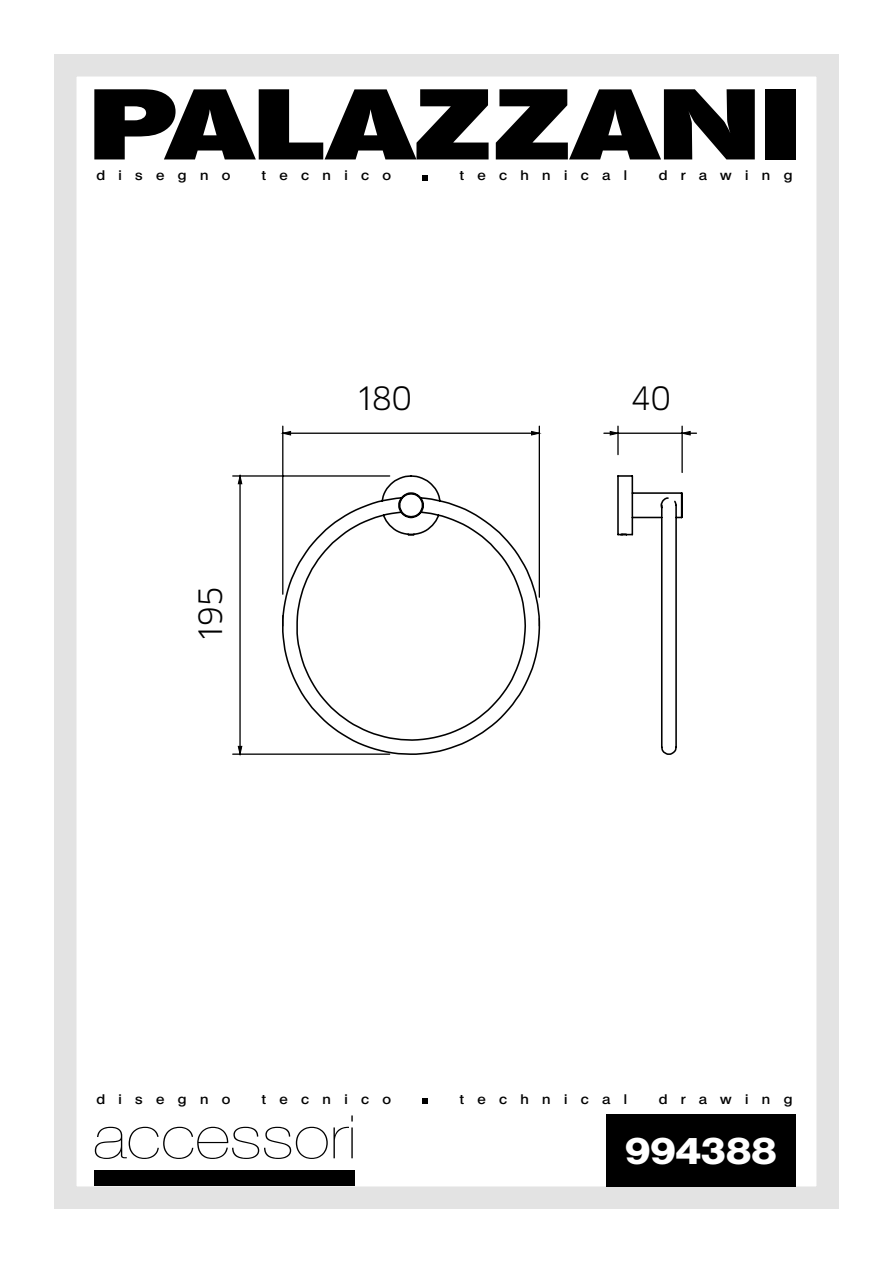
<style>
.page{position:relative;width:893px;height:1263px;background:#fff}
.page>*{position:absolute;margin:0;border:0;box-sizing:border-box;transform-origin:0 0}
.t1{font:200 60px "Helvetica Neue";color:#000;scale:1.15 1}
.t2{font:800 36px "Olympia";color:#fff;scale:1.1 1}
.t3{font:31.35px "Clan LF";color:#000}
.t4{font:600 13.5px "Olympia";letter-spacing:.9em;color:#000;scale:1.1 1}
</style>
<div class="page">
<div style="left:54px;top:54px;width:785px;height:1155px;border:22px solid #e3e3e3"></div>
<svg style="left:496px;top:89px;width:259px;height:70px"></svg>
<div style="left:765px;top:89px;width:31px;height:70px;background:#000"></div>
<svg style="left:94px;top:89px;width:395px;height:70px"></svg>
<svg style="left:422px;top:175px;width:6px;height:5px"></svg>
<svg style="left:422px;top:1098px;width:6px;height:6px"></svg>
<div style="left:606px;top:1114px;width:190px;height:72px;background:#000"></div>
<div style="left:94px;top:1170px;width:261px;height:16px;background:#000"></div>
<hr style="left:282px;top:426px;width:1px;height:168px;background:#000">
<hr style="left:539px;top:426px;width:1px;height:171px;background:#000">
<hr style="left:681px;top:426px;width:2px;height:46px;background:#000">
<hr style="left:617px;top:426px;width:2px;height:29px;background:#000">
<hr style="left:233px;top:753px;width:157px;height:2px;background:#000">
<hr style="left:233px;top:475px;width:157px;height:2px;background:#000">
<svg style="left:283px;top:431px;width:256px;height:4px"></svg>
<svg style="left:604px;top:431px;width:92px;height:4px"></svg>
<svg style="left:238px;top:476px;width:4px;height:278px"></svg>
<svg style="left:281px;top:474px;width:402px;height:281px"></svg>
<p class="t4" style="left:96px;top:168px;width:123px">disegno</p>
<p class="t4" style="left:262px;top:168px;width:119px">tecnico</p>
<p class="t4" style="left:460px;top:168px;width:154px">technical</p>
<p class="t4" style="left:659px;top:168px;width:123px">drawing</p>
<h3 class="t3" style="left:193px;top:640px;width:55px;rotate:-90deg">195</h3>
<h3 class="t3" style="left:357px;top:381px;width:56px">180</h3>
<h3 class="t3" style="left:630px;top:381px;width:42px">40</h3>
<p class="t4" style="left:96px;top:1091px;width:123px">disegno</p>
<p class="t4" style="left:262px;top:1091px;width:119px">tecnico</p>
<p class="t4" style="left:460px;top:1091px;width:154px">technical</p>
<p class="t4" style="left:659px;top:1091px;width:123px">drawing</p>
<h1 class="t1" style="left:93px;top:1102px;width:230px">accessori</h1>
<h2 class="t2" style="left:625px;top:1130px;width:139px">994388</h2>
</div>
